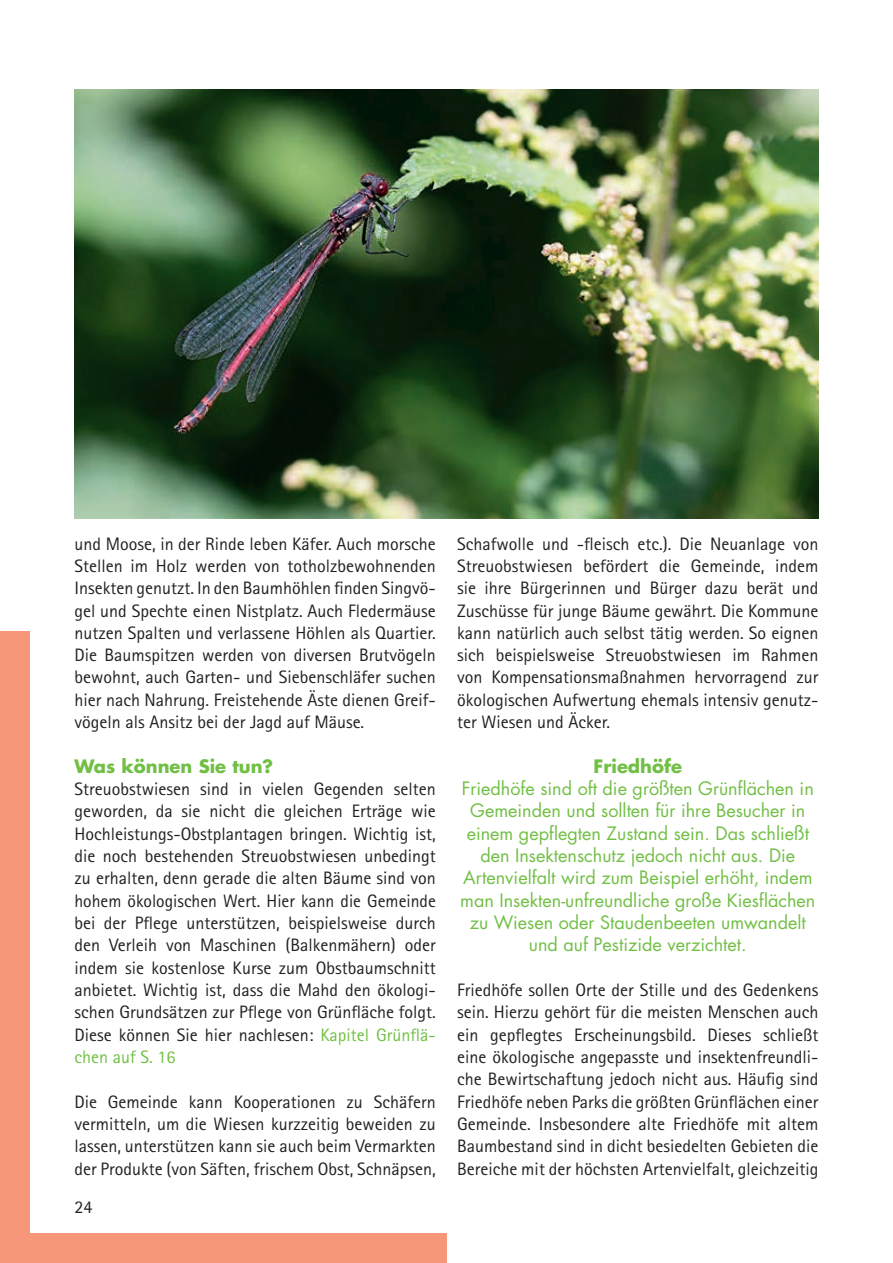
<style>
.page{position:relative;width:893px;height:1263px;background:#fff}
.page>*{position:absolute;margin:0;border:0;box-sizing:border-box;transform-origin:0 0}
.t1{font:18px/22.4px "Agfa Rotis Sans Serif";color:#231f20;text-align:justify}
.t2{font:18px/22.4px "Futura Std";color:#71bf44;text-align:center}
.t3{font:700 18px "Futura Std";color:#71bf44}
.s1{color:#71bf44}
</style>
<div class="page">
<img style="left:74px;top:89px;width:745px;height:429px">
<div style="left:0;top:1233px;width:446px;height:30px;background:#f6977a"></div>
<div style="left:0;top:631px;width:30px;height:632px;background:#f6977a"></div>
<p class="t1" style="left:74px;top:532px;width:363px">und Moose, in der Rinde leben Käfer. Auch morsche Stellen im Holz werden von totholzbewohnenden Insekten genutzt. In den Baumhöhlen finden Singvö&shy;gel und Spechte einen Nistplatz. Auch Fledermäuse nutzen Spalten und verlassene Höhlen als Quartier.<br>Die Baumspitzen werden von diversen Brutvögeln bewohnt, auch Garten- und Siebenschläfer suchen hier nach Nahrung. Freistehende Äste dienen Greif&shy;vögeln als Ansitz bei der Jagd auf Mäuse.</p>
<p class="t3" style="left:74px;top:754px;width:200px">Was können Sie tun?</p>
<p class="t1" style="left:74px;top:778px;width:363px">Streuobstwiesen sind in vielen Gegenden selten geworden, da sie nicht die gleichen Erträge wie Hochleistungs-Obstplantagen bringen. Wichtig ist, die noch bestehenden Streuobstwiesen unbedingt zu erhalten, denn gerade die alten Bäume sind von hohem ökologischen Wert. Hier kann die Gemeinde bei der Pflege unterstützen, beispielsweise durch den Verleih von Maschinen (Balkenmähern) oder indem sie kostenlose Kurse zum Obstbaumschnitt anbietet. Wichtig ist, dass die Mahd den ökologi&shy;schen Grundsätzen zur Pflege von Grünfläche folgt.<br>Diese können Sie hier nachlesen: <span class="s1">Kapitel Grünflä&shy;chen auf S. 16</span></p>
<p class="t1" style="left:74px;top:1090px;width:363px">Die Gemeinde kann Kooperationen zu Schäfern vermitteln, um die Wiesen kurzzeitig beweiden zu lassen, unterstützen kann sie auch beim Vermarkten der Produkte (von Säften, frischem Obst, Schnäpsen,</p>
<p class="t1" style="left:74px;top:1195px;width:19px">24</p>
<p class="t1" style="left:457px;top:532px;width:363px">Schafwolle und -fleisch etc.). Die Neuanlage von Streuobstwiesen befördert die Gemeinde, indem sie ihre Bürgerinnen und Bürger dazu berät und Zuschüsse für junge Bäume gewährt. Die Kommune kann natürlich auch selbst tätig werden. So eignen sich beispielsweise Streuobstwiesen im Rahmen von Kompensationsmaßnahmen hervorragend zur ökologischen Aufwertung ehemals intensiv genutz&shy;ter Wiesen und Äcker.</p>
<p class="t3" style="left:594px;top:754px;width:90px">Friedhöfe</p>
<p class="t2" style="left:460px;top:777px;width:357px">Friedhöfe sind oft die größten Grünflächen in Gemeinden und sollten für ihre Besucher in einem gepflegten Zustand sein. Das schließt den Insektenschutz jedoch nicht aus. Die Artenvielfalt wird zum Beispiel erhöht, indem man Insekten-unfreundliche große Kiesflächen zu Wiesen oder Staudenbeeten umwandelt und auf Pestizide verzichtet.</p>
<p class="t1" style="left:457px;top:978px;width:363px">Friedhöfe sollen Orte der Stille und des Gedenkens sein. Hierzu gehört für die meisten Menschen auch ein gepflegtes Erscheinungsbild. Dieses schließt eine ökologische angepasste und insektenfreundli&shy;che Bewirtschaftung jedoch nicht aus. Häufig sind Friedhöfe neben Parks die größten Grünflächen einer Gemeinde. Insbesondere alte Friedhöfe mit altem Baumbestand sind in dicht besiedelten Gebieten die Bereiche mit der höchsten Artenvielfalt, gleichzeitig</p>
</div>
